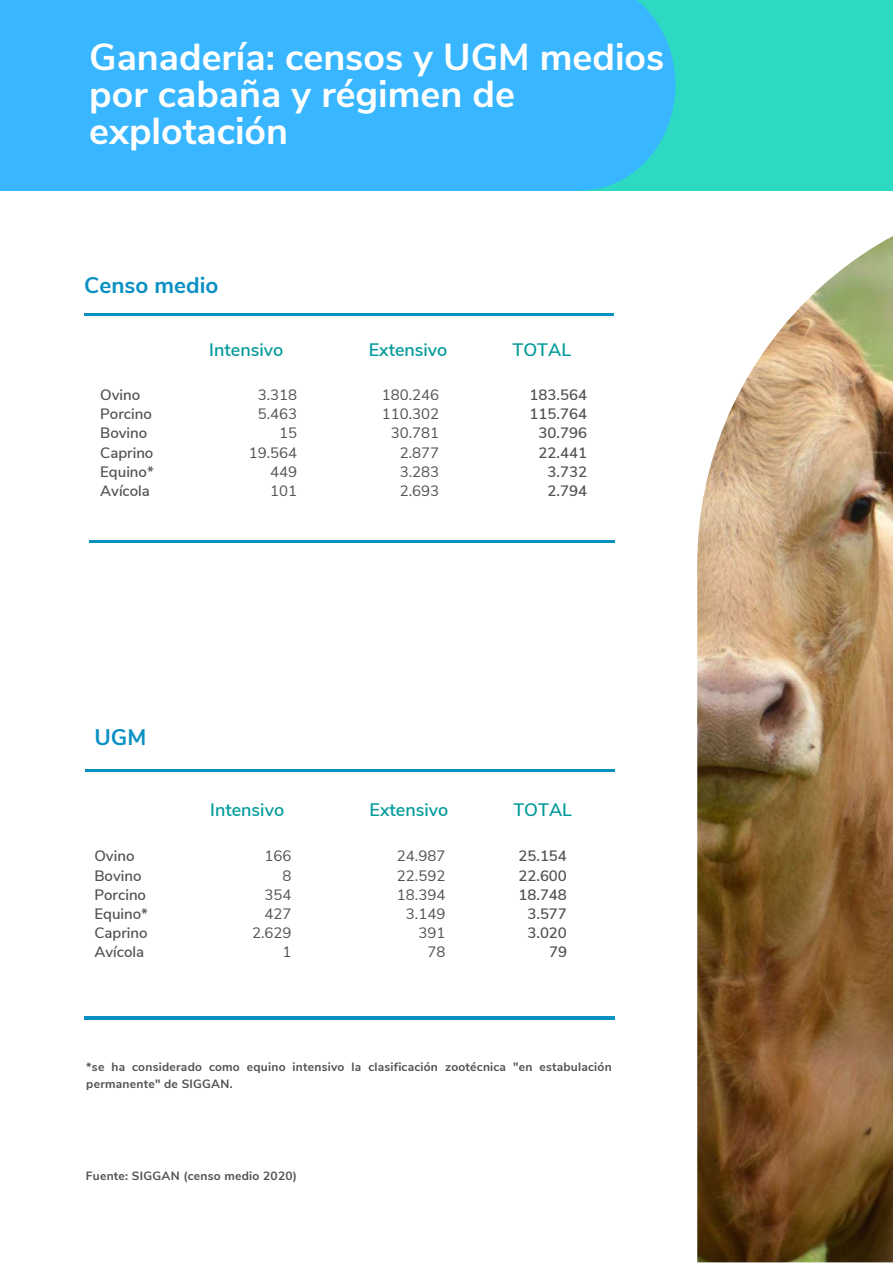
<style>
.page{position:relative;width:893px;height:1264px;background:#fff}
.page>*{position:absolute;margin:0;border:0;box-sizing:border-box;transform-origin:0 0}
.t1{font:700 37.5px/37px "Nunito Sans";color:#fff}
.t2{font:700 22.5px "Nunito Sans";color:#0a90c2}
.t3{font:600 18px "Nunito Sans";color:#019999}
.t4{font:600 15px/19px "Nunito Sans";color:#525252}
.t5{font:15px/19px "Nunito Sans";color:#525252;text-align:right}
.t6{font:700 12px/17px "Nunito Sans";letter-spacing:.02em;color:#525252}
</style>
<div class="page">
<div style="left:580px;top:0;width:312px;height:191px;background:#2ed9c3"></div>
<div style="left:0;top:0;width:580px;height:191px;background:#38b6ff"></div>
<svg style="left:580px;top:0;width:95px;height:190px"></svg>
<hr style="left:89px;top:540px;width:525px;height:3px;background:#0a90c2">
<img style="left:697px;top:236px;width:195px;height:1026px">
<hr style="left:84px;top:313px;width:530px;height:3px;background:#0a90c2">
<hr style="left:84px;top:1016px;width:531px;height:3px;background:#0a90c2">
<hr style="left:85px;top:769px;width:530px;height:2px;background:#0a90c2">
<h1 class="t1" style="left:89px;top:39px;width:576px">Ganadería: censos y UGM medios por cabaña y régimen de explotación</h1>
<h2 class="t2" style="left:84px;top:271px;width:135px">Censo medio</h2>
<p class="t3" style="left:209px;top:338px;width:75px">Intensivo</p>
<p class="t3" style="left:368px;top:338px;width:80px">Extensivo</p>
<p class="t5" style="left:381px;top:386px;width:59px">180.246<br>110.302<br>30.781<br>2.877<br>3.283<br>2.693</p>
<p class="t4" style="left:100px;top:386px;width:55px">Ovino<br>Porcino<br>Bovino<br>Caprino<br>Equino*<br>Avícola</p>
<p class="t5" style="left:249px;top:386px;width:50px">3.318<br>5.463<br>15<br>19.564<br>449<br>101</p>
<p class="t3" style="left:512px;top:338px;width:60px">TOTAL</p>
<p class="t4" style="left:529px;top:386px;width:59px;text-align:right">183.564<br>115.764<br>30.796<br>22.441<br>3.732<br>2.794</p>
<h2 class="t2" style="left:94px;top:722px;width:53px">UGM</h2>
<p class="t3" style="left:210px;top:798px;width:75px">Intensivo</p>
<p class="t3" style="left:369px;top:798px;width:80px">Extensivo</p>
<p class="t5" style="left:397px;top:847px;width:50px">24.987<br>22.592<br>18.394<br>3.149<br>391<br>78</p>
<p class="t4" style="left:94px;top:847px;width:55px">Ovino<br>Bovino<br>Porcino<br>Equino*<br>Caprino<br>Avícola</p>
<p class="t5" style="left:252px;top:847px;width:41px">166<br>8<br>354<br>427<br>2.629<br>1</p>
<p class="t3" style="left:513px;top:798px;width:60px">TOTAL</p>
<p class="t4" style="left:518px;top:847px;width:50px;text-align:right">25.154<br>22.600<br>18.748<br>3.577<br>3.020<br>79</p>
<p class="t6" style="left:86px;top:1058px;width:527px">*se ha considerado como equino intensivo la clasificación zootécnica "en estabulación permanente" de SIGGAN.</p>
<p class="t6" style="left:86px;top:1167px;width:213px">Fuente: SIGGAN (censo medio 2020)</p>
</div>
